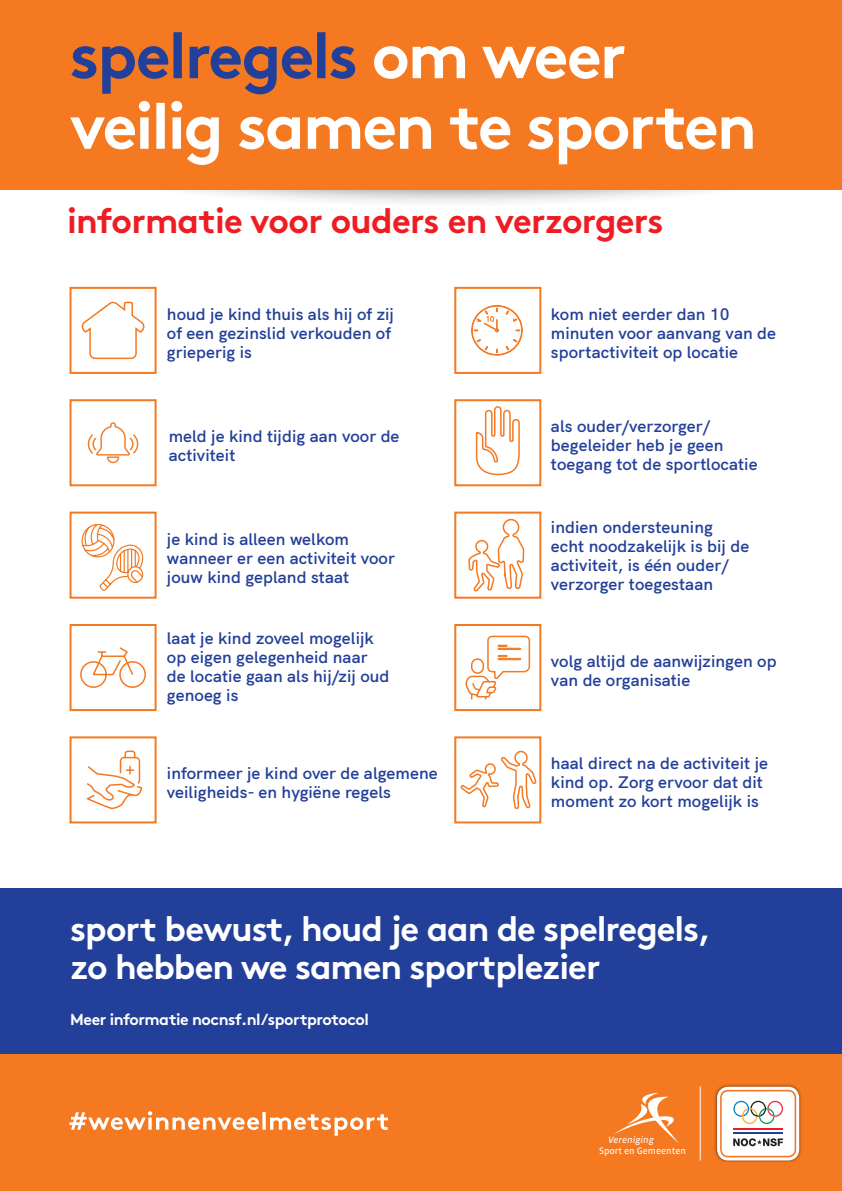
<style>
.page{position:relative;width:842px;height:1191px;background:#fff}
.page>*{position:absolute;margin:0;border:0;box-sizing:border-box;transform-origin:0 0}
.t1{font:700 35px/38px "Brown";letter-spacing:-.03em;color:#fff}
.t2{font:700 35px "Brown";letter-spacing:-.02em;color:#ee1d23}
.t3{font:600 17px/19px "HK Grotesk";letter-spacing:.005em;color:#223f99}
.t4{font:700 16px "Brown";letter-spacing:-.03em;color:#fff}
.t5{font:9.5px "Vista Sans Reg";color:#fff}
.t6{font:italic 9.5px "Vista Sans Reg";color:#fff}
</style>
<div class="page">
<div style="left:0;top:1053px;width:842px;height:138px;background:#f47921"></div>
<div style="left:0;top:887px;width:842px;height:166px;background:#223f99"></div>
<svg style="left:70px;top:1111px;width:318px;height:24px"></svg>
<img style="left:714px;top:1084px;width:87px;height:77px">
<svg style="left:717px;top:1086px;width:82px;height:74px;background:#eadcd5"></svg>
<svg style="left:614px;top:1092px;width:65px;height:51px"></svg>
<hr style="left:700px;top:1086px;width:1px;height:74px;background:#fff">
<div style="left:56px;top:88px;width:785px;height:120px;background:#231f20;opacity:.45"></div>
<div style="left:0;top:0;width:842px;height:190px;background:#f47921"></div>
<svg style="left:528px;top:109px;width:225px;height:55px"></svg>
<svg style="left:239px;top:109px;width:271px;height:40px"></svg>
<svg style="left:70px;top:101px;width:149px;height:64px"></svg>
<svg style="left:374px;top:46px;width:251px;height:33px"></svg>
<svg style="left:71px;top:32px;width:284px;height:62px"></svg>
<div style="left:70px;top:736px;width:87px;height:87px;background:#fff;border:2px solid #f47921"></div>
<div style="left:454px;top:736px;width:87px;height:87px;background:#fff;border:2px solid #f47921"></div>
<div style="left:454px;top:624px;width:87px;height:87px;background:#fff;border:2px solid #f47921"></div>
<svg style="left:86px;top:750px;width:57px;height:60px"></svg>
<div style="left:70px;top:399px;width:87px;height:87px;background:#fff;border:2px solid #f47921"></div>
<div style="left:70px;top:287px;width:87px;height:87px;background:#fff;border:2px solid #f47921"></div>
<svg style="left:81px;top:301px;width:64px;height:59px"></svg>
<div style="left:454px;top:287px;width:87px;height:87px;background:#fff;border:2px solid #f47921"></div>
<div style="left:454px;top:399px;width:87px;height:87px;background:#fff;border:2px solid #f47921"></div>
<div style="left:454px;top:511px;width:87px;height:87px;background:#fff;border:2px solid #f47921"></div>
<div style="left:70px;top:624px;width:87px;height:87px;background:#fff;border:2px solid #f47921"></div>
<svg style="left:80px;top:647px;width:66px;height:41px"></svg>
<div style="left:70px;top:511px;width:87px;height:87px;background:#fff;border:2px solid #f47921"></div>
<svg style="left:81px;top:524px;width:63px;height:75px"></svg>
<svg style="left:87px;top:422px;width:51px;height:41px"></svg>
<svg style="left:471px;top:305px;width:52px;height:51px"></svg>
<svg style="left:459px;top:736px;width:77px;height:88px"></svg>
<svg style="left:475px;top:406px;width:45px;height:70px"></svg>
<svg style="left:465px;top:511px;width:66px;height:189px"></svg>
<h1 class="t2" style="left:67px;top:192px;width:598px">informatie voor ouders en verzorgers</h1>
<p class="t3" style="left:167px;top:303px;width:229px">houd je kind thuis als hij of zij of een gezinslid verkouden of grieperig is</p>
<p class="t3" style="left:551px;top:303px;width:227px">kom niet eerder dan 10 minuten voor aanvang van de sportactiviteit op locatie</p>
<p class="t3" style="left:169px;top:425px;width:232px">meld je kind tijdig aan voor de activiteit</p>
<p class="t3" style="left:167px;top:528px;width:230px">je kind is alleen welkom wanneer er een activiteit voor jouw kind gepland staat</p>
<p class="t3" style="left:167px;top:627px;width:224px">laat je kind zoveel mogelijk op eigen gelegenheid naar de locatie gaan als hij/zij oud genoeg is</p>
<p class="t3" style="left:167px;top:762px;width:272px">informeer je kind over de algemene veiligheids- en hygiëne regels</p>
<p class="t3" style="left:551px;top:415px;width:208px">als ouder/verzorger/ begeleider heb je geen toegang tot de sportlocatie</p>
<p class="t3" style="left:551px;top:516px;width:200px">indien ondersteuning echt noodzakelijk is bij de activiteit, is één ouder/ verzorger toegestaan</p>
<p class="t3" style="left:551px;top:649px;width:227px">volg altijd de aanwijzingen op van de organisatie</p>
<p class="t3" style="left:551px;top:752px;width:219px">haal direct na de activiteit je kind op. Zorg ervoor dat dit moment zo kort mogelijk is</p>
<h1 class="t1" style="left:70px;top:906px;width:643px">sport bewust, houd je aan de spelregels, zo hebben we samen sportplezier</h1>
<p class="t4" style="left:70px;top:1006px;width:300px">Meer informatie nocnsf.nl/sportprotocol</p>
<p class="t6" style="left:608px;top:1134px;width:47px">Vereniging</p>
<p class="t5" style="left:599px;top:1146px;width:88px">Sport en Gemeenten</p>
</div>
